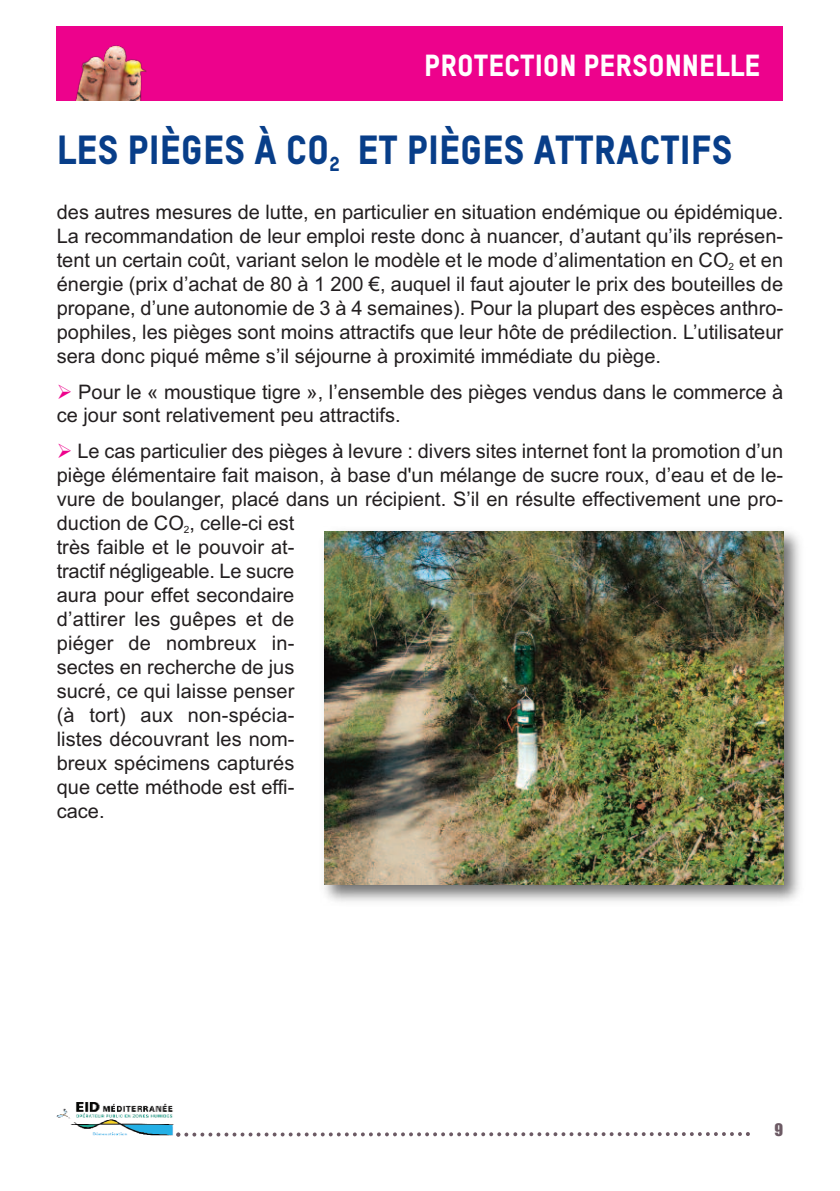
<style>
.page{position:relative;width:840px;height:1191px;background:#fff}
.page>*{position:absolute;margin:0;border:0;box-sizing:border-box;transform-origin:0 0}
.t1{font:40px "TSTARPRO Headline";color:#083e89}
.t2{font:30px "TSTARPRO Headline";color:#fff}
.t3{font:20px/24px "Arial";color:#231f20}
.t4{font:16px "Impact";color:#6c5a64}
.s1{color:#ed028c}
</style>
<div class="page">
<svg style="left:176px;top:1132px;width:573px;height:4px"></svg>
<svg style="left:93px;top:1135px;width:80px;height:1px"></svg>
<img style="left:57px;top:1102px;width:117px;height:33px">
<img style="left:324px;top:531px;width:476px;height:371px">
<img style="left:324px;top:531px;width:458px;height:354px">
<div style="left:57px;top:26px;width:725px;height:75px;background:#ed028c"></div>
<img style="left:75px;top:45px;width:72px;height:56px">
<h2 class="t2" style="left:424px;top:54px;width:337px">PROTECTION PERSONNELLE</h2>
<h1 class="t1" style="left:57px;top:136px;width:677px">LES PIÈGES À CO<sub>2</sub> ET PIÈGES ATTRACTIFS</h1>
<p class="t3" style="left:57px;top:200px;width:727px;text-align:justify">des autres mesures de lutte, en particulier en situation endémique ou épidémique.<br>La recommandation de leur emploi reste donc à nuancer, d’autant qu’ils représen&shy;tent un certain coût, variant selon le modèle et le mode d’alimentation en CO<sub>2</sub> et en énergie (prix d’achat de 80 à 1 200 €, auquel il faut ajouter le prix des bouteilles de propane, d’une autonomie de 3 à 4 semaines). Pour la plupart des espèces anthro&shy;pophiles, les pièges sont moins attractifs que leur hôte de prédilection. L’utilisateur sera donc piqué même s’il séjourne à proximité immédiate du piège.</p>
<p class="t3" style="left:57px;top:380px;width:727px;line-height:23.2px"><span class="s1">➢</span> Pour le « moustique tigre », l’ensemble des pièges vendus dans le commerce à ce jour sont relativement peu attractifs.</p>
<p class="t3" style="left:57px;top:439px;width:727px"><span class="s1">➢</span> Le cas particulier des pièges à levure : divers sites internet font la promotion d’un piège élémentaire fait maison, à base d'un mélange de sucre roux, d’eau et de le&shy;vure de boulanger, placé dans un récipient. S’il en résulte effectivement une pro&shy;duction de CO<sub>2</sub>, celle-ci est<br>très faible et le pouvoir at-<br>tractif négligeable. Le sucre<br>aura pour effet secondaire<br>d’attirer les guêpes et de<br>piéger de nombreux in-<br>sectes en recherche de jus<br>sucré, ce qui laisse penser<br>(à tort) aux non-spécia-<br>listes découvrant les nom-<br>breux spécimens capturés<br>que cette méthode est effi-<br>cace.</p>
<p class="t4" style="left:774px;top:1120px;width:10px">9</p>
</div>
